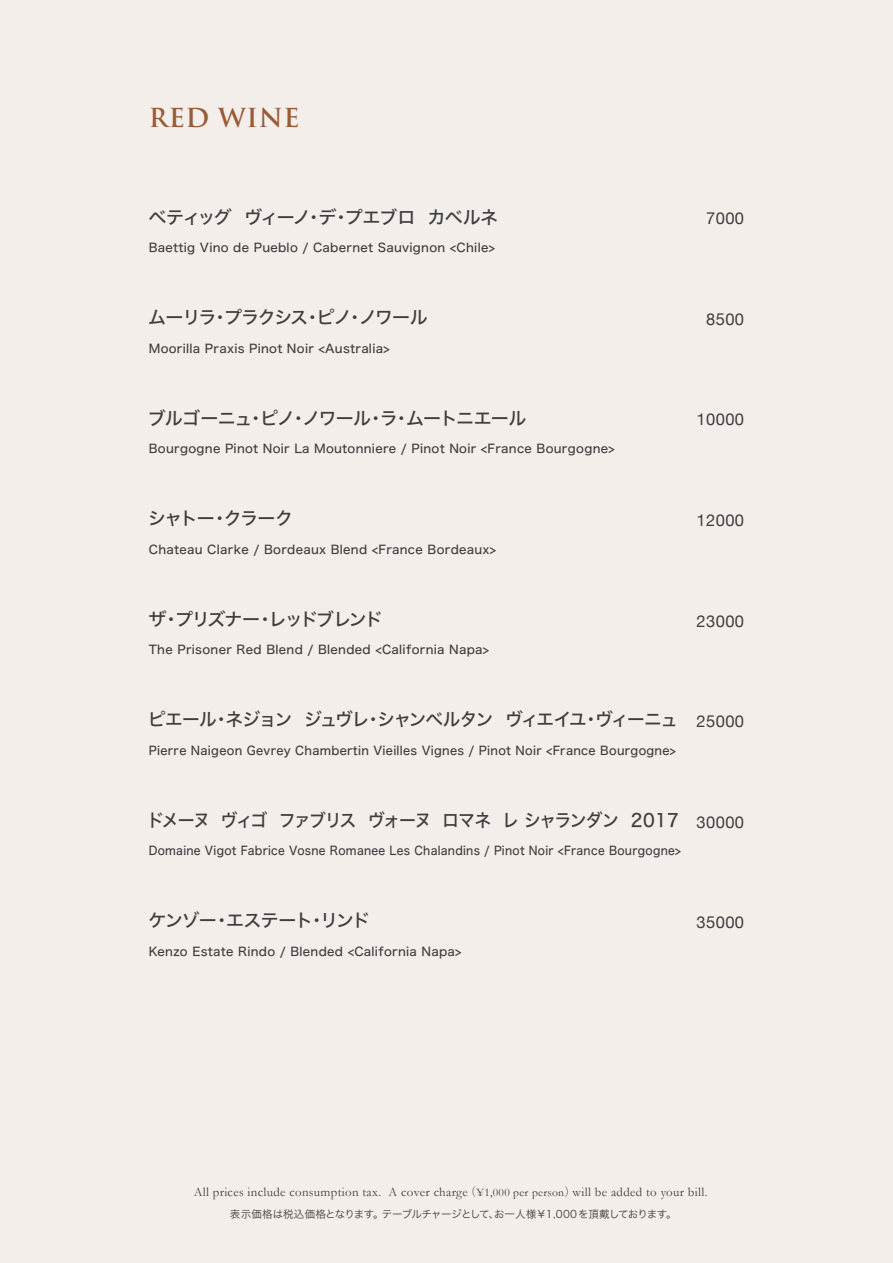
<style>
.page{position:relative;width:893px;height:1263px;background:#f4eeeb}
.page>*{position:absolute;margin:0;border:0;box-sizing:border-box;transform-origin:0 0}
.t1{font:700 25.5px "Trajan Pro";letter-spacing:.025em;color:#985b35}
.t2{font:18px "Hiragino Sans W5";letter-spacing:-.065em;color:#3e3e3f}
.t3{font:18px "Hiragino Sans W5";letter-spacing:-.065em;color:#3e3e3f;scale:.94 1}
.t4{font:18px "Hiragino Sans W5";letter-spacing:-.04em;color:#3e3e3f}
.t5{font:18px "Hiragino Sans W5";letter-spacing:-.105em;color:#3e3e3f}
.t6{font:16.5px "Helvetica Neue";letter-spacing:.025em;color:#3e3e3f}
.t7{font:12.9px "Garamond";letter-spacing:.025em;color:#3e3e3f}
.t8{font:12px "Hiragino Sans W5";letter-spacing:.025em;color:#3e3e3f}
.t9{font:12px "Hiragino Sans W5";letter-spacing:.025em;color:#3e3e3f;scale:.92 1}
.t10{font:10.5px "Hira Kaku Pro W3";letter-spacing:-.04em;color:#3e3e3f}
.s1{font-size:11.55px}
</style>
<div class="page">
<h1 class="t1" style="left:149px;top:102px;width:152px">RED WINE</h1>
<h2 class="t2" style="left:149px;top:201px;width:351px">ベティッグ ヴィーノ・デ・プエブロ カベルネ</h2>
<p class="t8" style="left:149px;top:237px;width:348px">Baettig Vino de Pueblo / Cabernet Sauvignon &lt;Chile&gt;</p>
<h2 class="t2" style="left:148px;top:301px;width:281px">ムーリラ・プラクシス・ピノ・ノワール</h2>
<p class="t8" style="left:149px;top:337px;width:242px">Moorilla Praxis Pinot Noir &lt;Australia&gt;</p>
<h3 class="t6" style="left:706px;top:207px;width:39px">7000</h3>
<h3 class="t6" style="left:706px;top:307px;width:39px">8500</h3>
<h2 class="t4" style="left:148px;top:402px;width:380px">ブルゴーニュ・ピノ・ノワール・ラ・ムートニエール</h2>
<p class="t8" style="left:149px;top:438px;width:467px">Bourgogne Pinot Noir La Moutonniere / Pinot Noir &lt;France Bourgogne&gt;</p>
<h3 class="t6" style="left:697px;top:408px;width:49px">10000</h3>
<h2 class="t2" style="left:148px;top:502px;width:147px">シャトー・クラーク</h2>
<p class="t8" style="left:149px;top:538px;width:349px">Chateau Clarke / Bordeaux Blend &lt;France Bordeaux&gt;</p>
<h3 class="t6" style="left:697px;top:508px;width:49px">12000</h3>
<h2 class="t5" style="left:148px;top:603px;width:236px">ザ・プリズナー・レッドブレンド</h2>
<p class="t8" style="left:149px;top:639px;width:342px">The Prisoner Red Blend / Blended &lt;California Napa&gt;</p>
<h3 class="t6" style="left:697px;top:609px;width:49px">23000</h3>
<h2 class="t2" style="left:148px;top:703px;width:532px">ピエール・ネジョン ジュヴレ・シャンベルタン ヴィエイユ・ヴィーニュ</h2>
<p class="t8" style="left:149px;top:739px;width:529px">Pierre Naigeon Gevrey Chambertin Vieilles Vignes / Pinot Noir &lt;France Bourgogne&gt;</p>
<h3 class="t6" style="left:697px;top:709px;width:49px">25000</h3>
<h2 class="t3" style="left:147px;top:804px;width:567px">ドメーヌ ヴィゴ ファブリス ヴォーヌ ロマネ レ シャランダン 2017</h2>
<p class="t9" style="left:149px;top:840px;width:580px">Domaine Vigot Fabrice Vosne Romanee Les Chalandins / Pinot Noir &lt;France Bourgogne&gt;</p>
<h3 class="t6" style="left:697px;top:810px;width:49px">30000</h3>
<h2 class="t2" style="left:148px;top:904px;width:223px">ケンゾー・エステート・リンド</h2>
<p class="t8" style="left:149px;top:940px;width:314px">Kenzo Estate Rindo / Blended &lt;California Napa&gt;</p>
<h3 class="t6" style="left:697px;top:910px;width:49px">35000</h3>
<p class="t7" style="left:194px;top:1183px;width:515px">All prices include consumption tax. A cover charge <span class="s1">(¥1,000 per person)</span> will be added to your bill.</p>
<p class="t10" style="left:230px;top:1205px;width:448px">表示価格は税込価格となります。テーブルチャージとして、お一人様￥1,000 を頂戴しております。</p>
</div>
